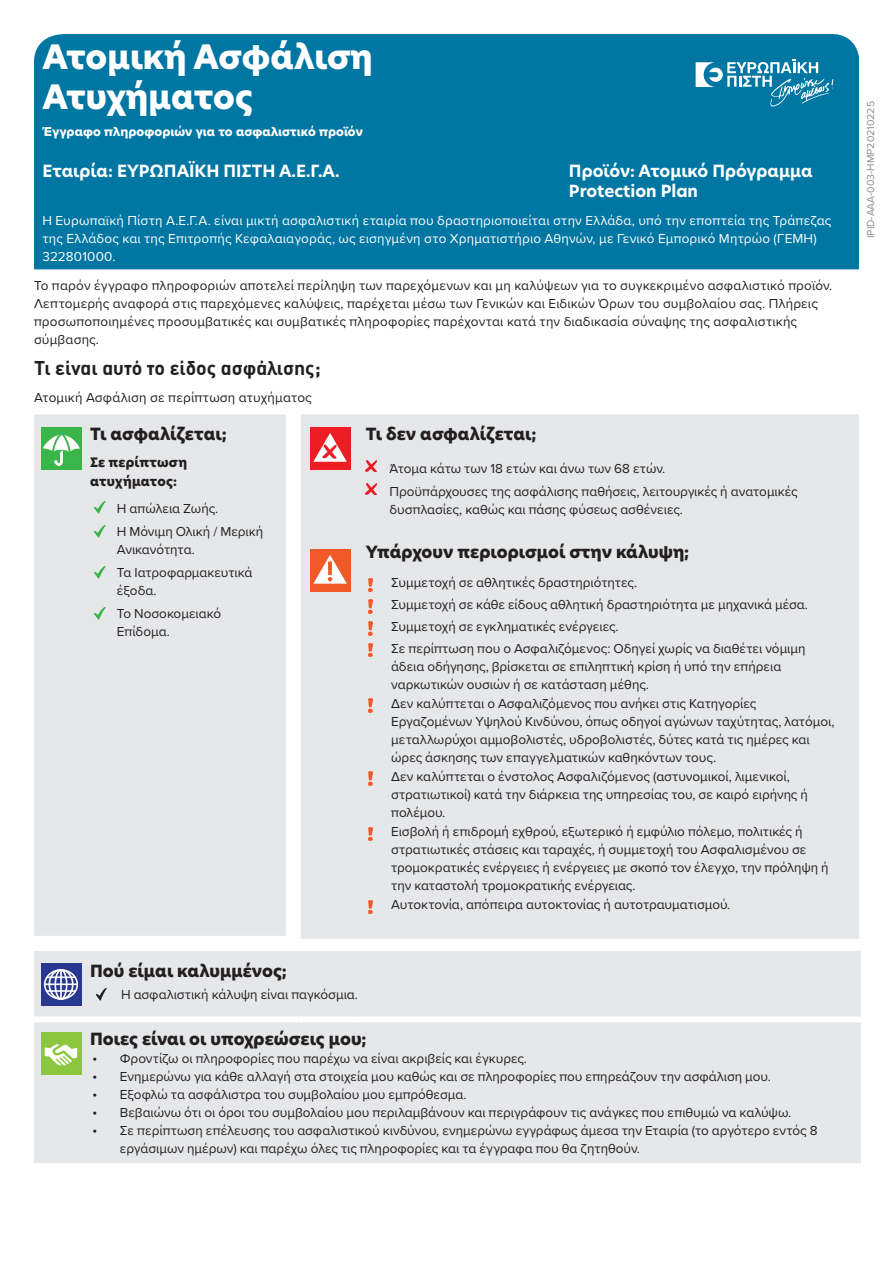
<style>
.page{position:relative;width:893px;height:1263px;background:#fff}
.page>*{position:absolute;margin:0;border:0;box-sizing:border-box;transform-origin:0 0}
.Form_title{font:800 33px/39.6px "Hero New";color:#fff}
.Cover_subhead{font:700 19.5px "DIN Greek";color:#231f20}
.Cover_subhead-2{font:800 16.5px "Hero New";color:#231f20}
.Company_Product_head{font:700 16.5px/19.8px "Hero New";color:#fff}
.Covered_bullets{font:13.5px/18px "Proxima Nova";color:#231f20}
.Cover_subhead-3{font:13.5px/18px "Proxima Nova";letter-spacing:.005em;color:#231f20}
.t1{font:13.5px/18px "Proxima Nova";letter-spacing:.015em;color:#fff}
.Form_sub_title{font:13.5px "Proxima Nova Extrabld";letter-spacing:.01em;color:#fff}
.Covered_bullets-2{font:800 12.75px/18.8px "Hero New";letter-spacing:.015em;color:#231f20}
.t2{font:10.5px "Proxima Nova";color:#8a8c8f}
.s1{font-family:"Myriad Pro";font-size:14.7px}
</style>
<div class="page">
<div style="left:34px;top:34px;width:825px;height:235px;background:#0076a3"></div>
<svg style="left:34px;top:34px;width:32px;height:29px"></svg>
<svg style="left:696px;top:34px;width:163px;height:75px;background:#2187af"></svg>
<div style="left:34px;top:414px;width:825px;height:525px;background:#e6e7e9"></div>
<div style="left:34px;top:936px;width:52px;height:6px;background:#fff"></div>
<div style="left:86px;top:936px;width:200px;height:6px;background:#fff"></div>
<div style="left:286px;top:936px;width:15px;height:6px;background:#fff"></div>
<div style="left:41px;top:427px;width:41px;height:43px;background:#3ab54a"></div>
<svg style="left:43px;top:430px;width:37px;height:36px"></svg>
<svg style="left:95px;top:502px;width:10px;height:12px"></svg>
<svg style="left:95px;top:526px;width:10px;height:12px"></svg>
<svg style="left:95px;top:566px;width:10px;height:12px"></svg>
<svg style="left:95px;top:607px;width:10px;height:12px"></svg>
<div style="left:310px;top:427px;width:41px;height:43px;background:#ee1d23"></div>
<svg style="left:313px;top:433px;width:34px;height:29px"></svg>
<svg style="left:366px;top:461px;width:10px;height:10px"></svg>
<svg style="left:366px;top:483px;width:10px;height:11px"></svg>
<svg style="left:369px;top:578px;width:3px;height:13px"></svg>
<svg style="left:369px;top:600px;width:3px;height:13px"></svg>
<svg style="left:369px;top:622px;width:3px;height:13px"></svg>
<svg style="left:369px;top:644px;width:3px;height:13px"></svg>
<svg style="left:369px;top:699px;width:3px;height:13px"></svg>
<svg style="left:369px;top:772px;width:3px;height:13px"></svg>
<svg style="left:369px;top:827px;width:3px;height:13px"></svg>
<svg style="left:369px;top:900px;width:3px;height:13px"></svg>
<div style="left:310px;top:549px;width:41px;height:43px;background:#f15929"></div>
<svg style="left:313px;top:555px;width:34px;height:29px"></svg>
<div style="left:34px;top:951px;width:827px;height:212px;background:#e6e7e9"></div>
<div style="left:34px;top:1016px;width:52px;height:6px;background:#fff"></div>
<div style="left:86px;top:1016px;width:212px;height:6px;background:#fff"></div>
<div style="left:298px;top:1016px;width:9px;height:6px;background:#fff"></div>
<div style="left:307px;top:1016px;width:51px;height:6px;background:#fff"></div>
<div style="left:358px;top:1016px;width:503px;height:6px;background:#fff"></div>
<svg style="left:41px;top:963px;width:41px;height:43px"></svg>
<div style="left:44px;top:969px;width:34px;height:31px;border:2px solid #fff;border-radius:50%"></div>
<div style="left:48px;top:969px;width:26px;height:31px;border:2px solid #fff;border-radius:50%"></div>
<div style="left:55px;top:969px;width:13px;height:31px;border:2px solid #fff;border-radius:50%"></div>
<hr style="left:60px;top:970px;width:2px;height:30px;background:#fff">
<hr style="left:47px;top:976px;width:29px;height:2px;background:#fff">
<hr style="left:47px;top:990px;width:29px;height:2px;background:#fff">
<hr style="left:45px;top:983px;width:32px;height:2px;background:#fff">
<svg style="left:96px;top:989px;width:11px;height:12px"></svg>
<div style="left:41px;top:1032px;width:41px;height:43px;background:#8bc63e"></div>
<svg style="left:45px;top:1044px;width:33px;height:22px"></svg>
<p class="Form_title" style="left:43px;top:37px;width:332px">Ατομική Ασφάλιση<br>Ατυχήματος</p>
<p class="Form_sub_title" style="left:43px;top:122px;width:322px">Έγγραφο πληροφοριών για το ασφαλιστικό προϊόν</p>
<p class="Company_Product_head" style="left:43px;top:161px;width:299px">Εταιρία: ΕΥΡΩΠΑΪΚΗ ΠΙΣΤΗ Α.Ε.Γ.Α.</p>
<p class="Company_Product_head" style="left:569px;top:161px;width:245px">Προϊόν: Ατομικό Πρόγραμμα<br>Protection Plan</p>
<p class="t1" style="left:43px;top:211px;width:790px">Η Ευρωπαϊκή Πίστη Α.Ε.Γ.Α. είναι μικτή ασφαλιστική εταιρία που δραστηριοποιείται στην Ελλάδα, υπό την εποπτεία της Τράπεζας της Ελλάδος και της Επιτροπής Κεφαλαιαγοράς, ως εισηγμένη στο Χρηματιστήριο Αθηνών, με Γενικό Εμπορικό Μητρώο (ΓΕΜΗ)<br>322801000.</p>
<p class="Cover_subhead-3" style="left:34px;top:275px;width:800px">Το παρόν έγγραφο πληροφοριών αποτελεί περίληψη των παρεχόμενων και μη καλύψεων για το συγκεκριμένο ασφαλιστικό προϊόν.<br>Λεπτομερής αναφορά στις παρεχόμενες καλύψεις, παρέχεται μέσω των Γενικών και Ειδικών Όρων του συμβολαίου σας. Πλήρεις προσωποποιημένες προσυμβατικές και συμβατικές πληροφορίες παρέχονται κατά την διαδικασία σύναψης της ασφαλιστικής σύμβασης.</p>
<p class="Cover_subhead" style="left:34px;top:357px;width:288px">Τι είναι αυτό το είδος ασφάλισης;</p>
<p class="Cover_subhead-3" style="left:34px;top:388px;width:279px">Ατομική Ασφάλιση σε περίπτωση ατυχήματος</p>
<p class="Cover_subhead-2" style="left:90px;top:423px;width:138px">Τι ασφαλίζεται;</p>
<p class="Covered_bullets-2" style="left:90px;top:453px;width:98px">Σε περίπτωση ατυχήματος:</p>
<p class="Covered_bullets" style="left:117px;top:498px;width:103px">Η απώλεια Ζωής.</p>
<p class="Covered_bullets" style="left:117px;top:522px;width:148px">Η Μόνιμη Ολική / Μερική<br>Ανικανότητα.</p>
<p class="Covered_bullets" style="left:117px;top:563px;width:137px">Τα Ιατροφαρμακευτικά έξοδα.</p>
<p class="Covered_bullets" style="left:117px;top:604px;width:106px">Το Νοσοκομειακό<br>Επίδομα.</p>
<p class="Cover_subhead-2" style="left:366px;top:423px;width:172px">Τι δεν ασφαλίζεται;</p>
<p class="Covered_bullets" style="left:389px;top:459px;width:277px">Άτομα κάτω των 18 ετών και άνω των 68 ετών.</p>
<p class="Covered_bullets" style="left:389px;top:482px;width:410px">Προϋπάρχουσες της ασφάλισης παθήσεις, λειτουργικές ή ανατομικές δυσπλασίες, καθώς και πάσης φύσεως ασθένειες.</p>
<p class="Cover_subhead-2" style="left:366px;top:540px;width:325px">Υπάρχουν περιορισμοί στην κάλυψη;</p>
<p class="Covered_bullets" style="left:391px;top:573px;width:247px">Συμμετοχή σε αθλητικές δραστηριότητες.</p>
<p class="Covered_bullets" style="left:391px;top:595px;width:418px">Συμμετοχή σε κάθε είδους αθλητική δραστηριότητα με μηχανικά μέσα.</p>
<p class="Covered_bullets" style="left:391px;top:617px;width:229px">Συμμετοχή σε εγκληματικές ενέργειες.</p>
<p class="Covered_bullets" style="left:391px;top:639px;width:416px">Σε περίπτωση που ο Ασφαλιζόμενος: Οδηγεί χωρίς να διαθέτει νόμιμη άδεια οδήγησης, βρίσκεται σε επιληπτική κρίση ή υπό την επήρεια ναρκωτικών ουσιών ή σε κατάσταση μέθης.</p>
<p class="Covered_bullets" style="left:391px;top:694px;width:445px">Δεν καλύπτεται ο Ασφαλιζόμενος που ανήκει στις Κατηγορίες Εργαζομένων Υψηλού Κινδύνου, όπως οδηγοί αγώνων ταχύτητας, λατόμοι, μεταλλωρύχοι αμμοβολιστές, υδροβολιστές, δύτες κατά τις ημέρες και ώρες άσκησης των επαγγελματικών καθηκόντων τους.</p>
<p class="Covered_bullets" style="left:391px;top:767px;width:418px">Δεν καλύπτεται ο ένστολος Ασφαλιζόμενος (αστυνομικοί, λιμενικοί, στρατιωτικοί) κατά την διάρκεια της υπηρεσίας του, σε καιρό ειρήνης ή πολέμου.</p>
<p class="Covered_bullets" style="left:391px;top:822px;width:439px">Εισβολή ή επιδρομή εχθρού, εξωτερικό ή εμφύλιο πόλεμο, πολιτικές ή στρατιωτικές στάσεις και ταραχές, ή συμμετοχή του Ασφαλισμένου σε τρομοκρατικές ενέργειες ή ενέργειες με σκοπό τον έλεγχο, την πρόληψη ή την καταστολή τρομοκρατικής ενέργειας.</p>
<p class="Covered_bullets" style="left:391px;top:895px;width:341px">Αυτοκτονία, απόπειρα αυτοκτονίας ή αυτοτραυματισμού.</p>
<p class="Cover_subhead-2" style="left:90px;top:959px;width:198px">Πού είμαι καλυμμένος;</p>
<p class="Covered_bullets" style="left:121px;top:985px;width:238px">Η ασφαλιστική κάλυψη είναι παγκόσμια.</p>
<p class="Cover_subhead-2" style="left:90px;top:1028px;width:278px">Ποιες είναι οι υποχρεώσεις μου;</p>
<p class="Cover_subhead-3" style="left:93px;top:1049px;width:436px"><span class="s1">•</span> Φροντίζω οι πληροφορίες που παρέχω να είναι ακριβείς και έγκυρες.</p>
<p class="Cover_subhead-3" style="left:93px;top:1067px;width:679px"><span class="s1">•</span> Ενημερώνω για κάθε αλλαγή στα στοιχεία μου καθώς και σε πληροφορίες που επηρεάζουν την ασφάλιση μου.</p>
<p class="Cover_subhead-3" style="left:93px;top:1085px;width:375px"><span class="s1">•</span> Εξοφλώ τα ασφάλιστρα του συμβολαίου μου εμπρόθεσμα.</p>
<p class="Cover_subhead-3" style="left:93px;top:1103px;width:700px"><span class="s1">•</span> Βεβαιώνω ότι οι όροι του συμβολαίου μου περιλαμβάνουν και περιγράφουν τις ανάγκες που επιθυμώ να καλύψω.</p>
<p class="Cover_subhead-3" style="left:120px;top:1121px;width:699px;text-indent:-27px"><span class="s1">•</span> Σε περίπτωση επέλευσης του ασφαλιστικού κινδύνου, ενημερώνω εγγράφως άμεσα την Εταιρία (το αργότερο εντός 8 εργάσιμων ημέρων) και παρέχω όλες τις πληροφορίες και τα έγγραφα που θα ζητηθούν.</p>
<p class="t2" style="left:863px;top:238px;width:138px;rotate:-90deg">IPID-AAA-003-HMP20210225</p>
</div>
